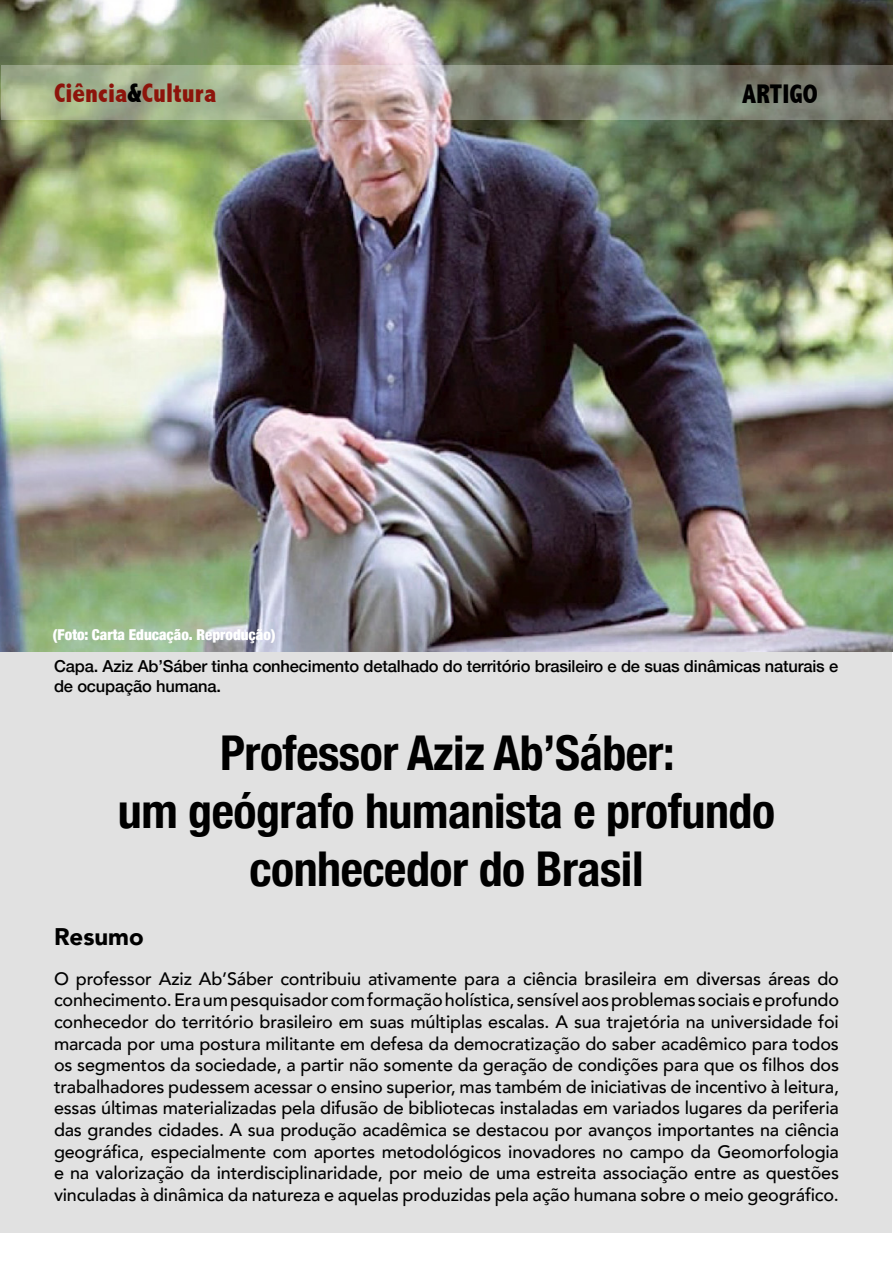
<style>
.page{position:relative;width:893px;height:1263px;background:#fff}
.page>*{position:absolute;margin:0;border:0;box-sizing:border-box;transform-origin:0 0}
.Título{font:700 condensed 48px/57.6px "Helvetica Neue";letter-spacing:-.01em;color:#000;text-align:center}
.t1{font:800 condensed 27px "Abadi";color:#8d140b}
.t2{font:800 condensed 27px "Abadi";color:#000}
.Tópico_Resumo{font:900 24px "Avenir";color:#000}
.Resumo{font:500 18px/21.6px "Avenir";letter-spacing:-.01em;color:#000;text-align:justify}
.t3{font:500 16.5px/19.8px "Helvetica Neue";letter-spacing:-.01em;color:#000}
.t4{font:900 condensed 15px "Helvetica Neue";color:#fff}
.s1{color:#000}
</style>
<div class="page">
<div style="left:0;top:651px;width:892px;height:582px;background:#e1e1e1"></div>
<img style="left:0;top:0;width:893px;height:651px">
<svg style="left:1px;top:66px;width:892px;height:54px;background:#999d8a"></svg>
<p class="t1" style="left:54px;top:77px;width:164px">Ciência<span class="s1">&amp;</span>Cultura</p>
<p class="t2" style="left:742px;top:78px;width:77px">ARTIGO</p>
<p class="t4" style="left:53px;top:622px;width:224px">(Foto: Carta Educação. Reprodução)</p>
<p class="t3" style="left:54px;top:655px;width:786px">Capa. Aziz Ab’Sáber tinha conhecimento detalhado do território brasileiro e de suas dinâmicas naturais e de ocupação humana.</p>
<p class="Título" style="left:118px;top:721px;width:659px">Professor Aziz Ab’Sáber:<br>um geógrafo humanista e profundo conhecedor do Brasil</p>
<p class="Tópico_Resumo" style="left:54px;top:916px;width:91px">Resumo</p>
<p class="Resumo" style="left:54px;top:967px;width:787px">O professor Aziz Ab’Sáber contribuiu ativamente para a ciência brasileira em diversas áreas do conhecimento. Era um pesquisador com formação holística, sensível aos problemas sociais e profundo conhecedor do território brasileiro em suas múltiplas escalas. A sua trajetória na universidade foi marcada por uma postura militante em defesa da democratização do saber acadêmico para todos os segmentos da sociedade, a partir não somente da geração de condições para que os filhos dos trabalhadores pudessem acessar o ensino superior, mas também de iniciativas de incentivo à leitura, essas últimas materializadas pela difusão de bibliotecas instaladas em variados lugares da periferia das grandes cidades. A sua produção acadêmica se destacou por avanços importantes na ciência geográfica, especialmente com aportes metodológicos inovadores no campo da Geomorfologia e na valorização da interdisciplinaridade, por meio de uma estreita associação entre as questões vinculadas à dinâmica da natureza e aquelas produzidas pela ação humana sobre o meio geográfico.</p>
</div>
